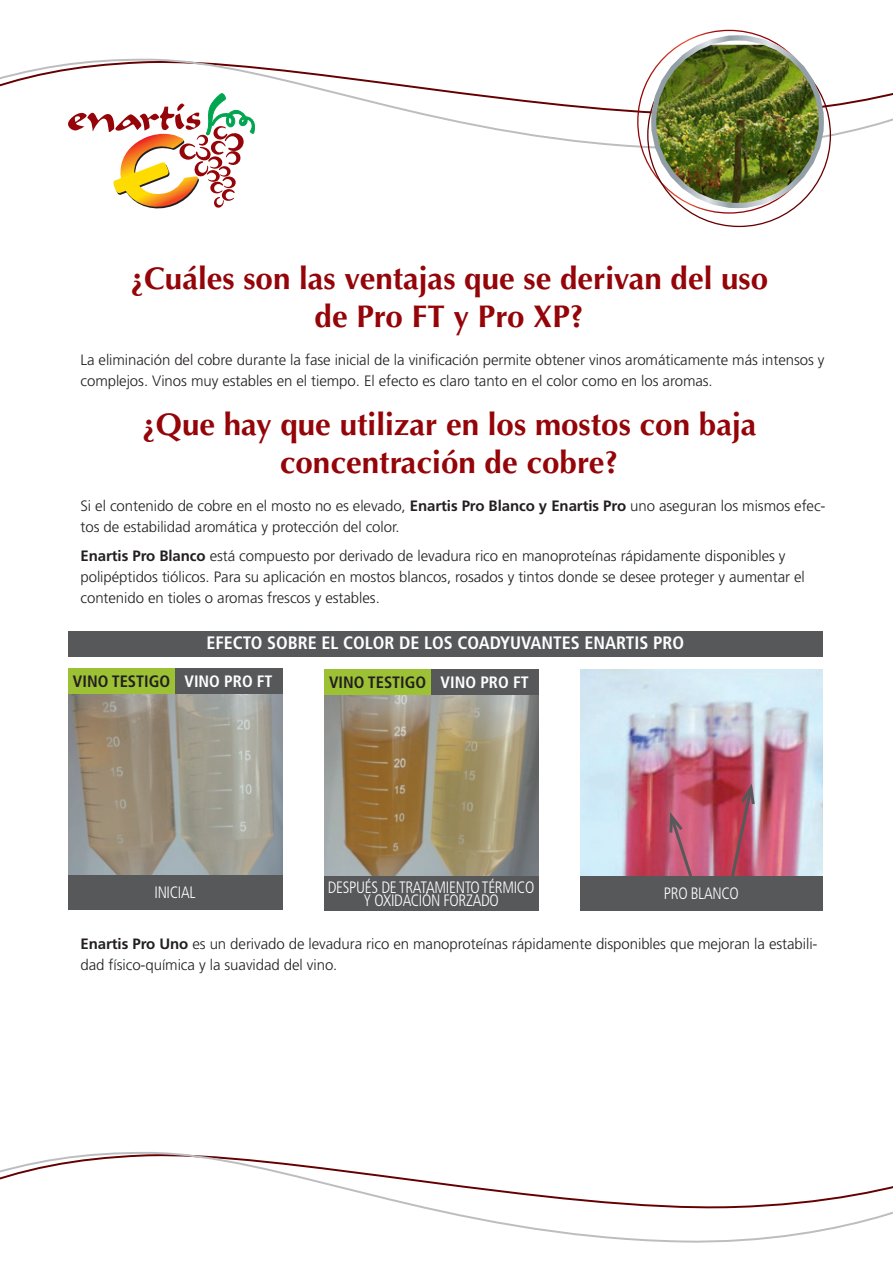
<style>
.page{position:relative;width:893px;height:1263px;background:#fff}
.page>*{position:absolute;margin:0;border:0;box-sizing:border-box;transform-origin:0 0}
.t1{font:700 31.35px/37.7px "Optima LT Std";color:#940408;text-align:center}
.t2{font:700 condensed 18px "Frutiger LT Std";color:#fff}
.TESTO_FRUTIGER{font:300 condensed 16.5px "Frutiger LT Std";letter-spacing:-.02em;color:#fff;scale:.95 1}
.t3{font:700 condensed 16.5px "Frutiger LT Std";color:#231f20}
.t4{font:700 condensed 16.5px "Frutiger LT Std";color:#fff}
.t5{font:300 15px/21px "Frutiger";letter-spacing:-.005em;color:#231f20}
.s1{font-weight:700}
</style>
<div class="page">
<svg style="left:0;top:1152px;width:893px;height:91px"></svg>
<svg style="left:0;top:58px;width:893px;height:170px"></svg>
<svg style="left:68px;top:92px;width:189px;height:121px"></svg>
<img style="left:654px;top:45px;width:167px;height:160px">
<div style="left:651px;top:35px;width:173px;height:173px;border:5px solid #fff;border-radius:50%"></div>
<div style="left:68px;top:631px;width:755px;height:26px;background:#57585a"></div>
<img style="left:580px;top:669px;width:243px;height:207px">
<div style="left:580px;top:876px;width:243px;height:34px;background:#57585a"></div>
<svg style="left:668px;top:808px;width:29px;height:68px;background:#bf617b"></svg>
<svg style="left:727px;top:779px;width:30px;height:97px;background:#b25063"></svg>
<img style="left:68px;top:694px;width:214px;height:181px">
<div style="left:68px;top:668px;width:107px;height:26px;background:#9cc135"></div>
<div style="left:175px;top:668px;width:107px;height:26px;background:#57585a"></div>
<div style="left:68px;top:875px;width:214px;height:34px;background:#57585a"></div>
<img style="left:324px;top:695px;width:214px;height:181px">
<div style="left:324px;top:669px;width:107px;height:26px;background:#9cc135"></div>
<div style="left:431px;top:669px;width:107px;height:26px;background:#57585a"></div>
<div style="left:324px;top:876px;width:214px;height:34px;background:#57585a"></div>
<p class="t1" style="left:130px;top:260px;width:640px">¿Cuáles son las ventajas que se derivan del uso de Pro FT y Pro XP?</p>
<p class="t5" style="left:81px;top:349px;width:746px">La eliminación del cobre durante la fase inicial de la vinificación permite obtener vinos aromáticamente más intensos y complejos. Vinos muy estables en el tiempo. El efecto es claro tanto en el color como en los aromas.</p>
<p class="t1" style="left:142px;top:406px;width:616px">¿Que hay que utilizar en los mostos con baja concentración de cobre?</p>
<p class="t5" style="left:81px;top:495px;width:747px">Si el contenido de cobre en el mosto no es elevado, <span class="s1">Enartis Pro Blanco y Enartis Pro</span> uno aseguran los mismos efec&shy;tos de estabilidad aromática y protección del color.</p>
<p class="t5" style="left:81px;top:545px;width:726px"><span class="s1">Enartis Pro Blanco</span> está compuesto por derivado de levadura rico en manoproteínas rápidamente disponibles y polipéptidos tiólicos. Para su aplicación en mostos blancos, rosados y tintos donde se desee proteger y aumentar el contenido en tioles o aromas frescos y estables.</p>
<p class="t2" style="left:207px;top:632px;width:479px">EFECTO SOBRE EL COLOR DE LOS COADYUVANTES ENARTIS PRO</p>
<p class="t3" style="left:73px;top:672px;width:99px">VINO TESTIGO</p>
<p class="t4" style="left:185px;top:672px;width:90px">VINO PRO FT</p>
<p class="t3" style="left:329px;top:673px;width:99px">VINO TESTIGO</p>
<p class="t4" style="left:441px;top:673px;width:90px">VINO PRO FT</p>
<p class="TESTO_FRUTIGER" style="left:154px;top:883px;width:45px">INICIAL</p>
<p class="TESTO_FRUTIGER" style="left:328px;top:878px;width:219px">DESPUÉS DE TRATAMIENTO TÉRMICO</p>
<p class="TESTO_FRUTIGER" style="left:363px;top:891px;width:144px">Y OXIDACIÓN FORZADO</p>
<p class="TESTO_FRUTIGER" style="left:664px;top:884px;width:80px">PRO BLANCO</p>
<p class="t5" style="left:81px;top:934px;width:739px"><span class="s1">Enartis Pro Uno</span> es un derivado de levadura rico en manoproteínas rápidamente disponibles que mejoran la estabili&shy;dad físico-química y la suavidad del vino.</p>
</div>
